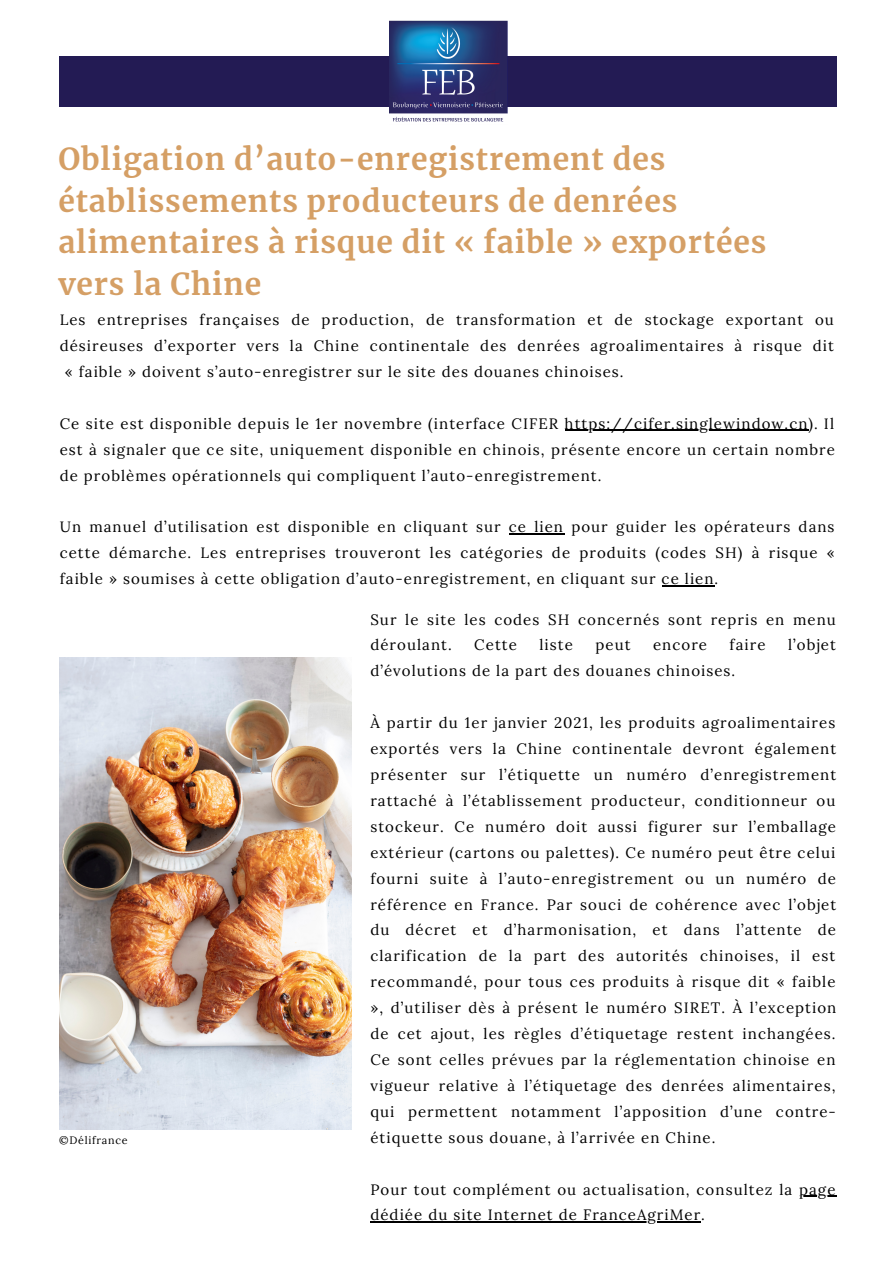
<style>
.page{position:relative;width:894px;height:1264px;background:#fff}
.page>*{position:absolute;margin:0;border:0;box-sizing:border-box;transform-origin:0 0}
.t1{font:700 30px/41.7px "Merriweather";letter-spacing:.03em;color:#d59f65}
.t2{font:15px/26px "Lora";letter-spacing:.07em;color:#000;text-align:justify}
.t3{font:10.65px "Lora";letter-spacing:.07em;color:#000}
</style>
<div class="page">
<div style="left:59px;top:56px;width:777px;height:51px;background:#231b54"></div>
<hr style="left:798px;top:1195px;width:38px;height:1px;background:#000">
<hr style="left:370px;top:1221px;width:331px;height:1px;background:#000">
<img style="left:389px;top:21px;width:118px;height:101px">
<img style="left:59px;top:657px;width:292px;height:472px">
<hr style="left:564px;top:430px;width:244px;height:1px;background:#000">
<hr style="left:508px;top:533px;width:56px;height:1px;background:#000">
<hr style="left:661px;top:585px;width:53px;height:1px;background:#000">
<p class="t1" style="left:58px;top:138px;width:709px">Obligation d’auto-enregistrement des établissements producteurs de denrées alimentaires à risque dit « faible » exportées vers la Chine</p>
<p class="t2" style="left:60px;top:306px;width:775px">Les entreprises françaises de production, de transformation et de stockage exportant ou</p>
<p class="t2" style="left:60px;top:332px;width:775px">désireuses d’exporter vers la Chine continentale des denrées agroalimentaires à risque dit</p>
<p class="t2" style="left:65px;top:358px;width:560px">« faible » doivent s’auto-enregistrer sur le site des douanes chinoises.</p>
<p class="t2" style="left:60px;top:410px;width:776px">Ce site est disponible depuis le 1er novembre (interface CIFER https://cifer.singlewindow.cn). Il est à signaler que ce site, uniquement disponible en chinois, présente encore un certain nombre de problèmes opérationnels qui compliquent l’auto-enregistrement.</p>
<p class="t2" style="left:60px;top:514px;width:776px">Un manuel d’utilisation est disponible en cliquant sur ce lien pour guider les opérateurs dans cette démarche. Les entreprises trouveront les catégories de produits (codes SH) à risque « faible » soumises à cette obligation d’auto-enregistrement, en cliquant sur ce lien.</p>
<p class="t3" style="left:59px;top:1133px;width:70px">©Délifrance</p>
<p class="t2" style="left:370px;top:606px;width:467px">Sur le site les codes SH concernés sont repris en menu déroulant.</p>
<p class="t2" style="left:474px;top:632px;width:44px">Cette</p>
<p class="t2" style="left:539px;top:632px;width:35px">liste</p>
<p class="t2" style="left:595px;top:632px;width:37px">peut</p>
<p class="t2" style="left:653px;top:632px;width:55px">encore</p>
<p class="t2" style="left:729px;top:632px;width:37px">faire</p>
<p class="t2" style="left:787px;top:632px;width:49px">l’objet</p>
<p class="t2" style="left:370px;top:658px;width:366px">d’évolutions de la part des douanes chinoises.</p>
<p class="t2" style="left:370px;top:709px;width:467px">À partir du 1er janvier 2021, les produits agroalimentaires exportés vers la Chine continentale devront également présenter sur l’étiquette un numéro d’enregistrement rattaché à l’établissement producteur, conditionneur ou stockeur. Ce numéro doit aussi figurer sur l’emballage extérieur (cartons ou palettes). Ce numéro peut être celui fourni suite à l’auto-enregistrement ou un numéro de référence en France. Par souci de cohérence avec l’objet du décret et d’harmonisation, et dans l’attente de clarification de la part des autorités chinoises, il est recommandé, pour tous ces produits à risque dit « faible », d’utiliser dès à présent le numéro SIRET. À l’exception de cet ajout, les règles d’étiquetage restent inchangées.<br>Ce sont celles prévues par la réglementation chinoise en vigueur relative à l’étiquetage des denrées alimentaires, qui permettent notamment l’apposition d’une contre&shy;étiquette sous douane, à l’arrivée en Chine.</p>
<p class="t2" style="left:370px;top:1176px;width:466px">Pour tout complément ou actualisation, consultez la page dédiée du site Internet de FranceAgriMer.</p>
</div>
